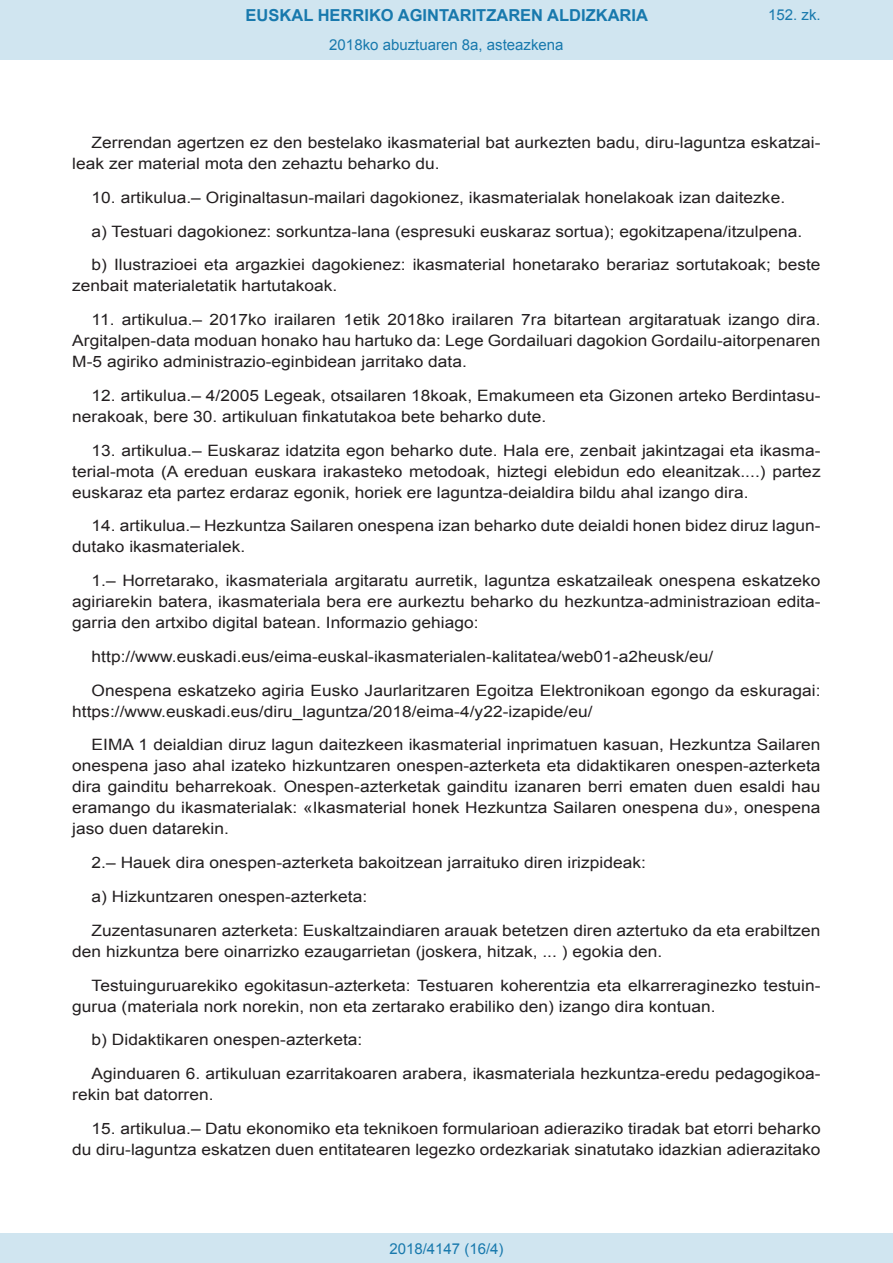
<style>
.page{position:relative;width:893px;height:1263px;background:#fff}
.page>*{position:absolute;margin:0;border:0;box-sizing:border-box;transform-origin:0 0}
.t1{font:700 16.5px "Arial";color:#1879ad}
.BOPVDetalle{font:15.6px/21px "Arial";color:#231f20;scale:1.11 1}
.Paginacion_Centro{font:15px "Arial";color:#1879ad}
</style>
<div class="page">
<div style="left:0;top:0;width:893px;height:60px;background:#d0e5f0"></div>
<div style="left:0;top:1233px;width:893px;height:30px;background:#d0e5f0"></div>
<p class="t1" style="left:246px;top:4px;width:404px">EUSKAL HERRIKO AGINTARITZAREN ALDIZKARIA</p>
<p class="Paginacion_Centro" style="left:329px;top:35px;width:236px">2018ko abuztuaren 8a, asteazkena</p>
<p class="Paginacion_Centro" style="left:768px;top:5px;width:54px">152. zk.</p>
<p class="BOPVDetalle" style="left:72px;top:132px;width:676px;text-indent:19px">Zerrendan agertzen ez den bestelako ikasmaterial bat aurkezten badu, diru-laguntza eskatzai&shy;leak zer material mota den zehaztu beharko du.</p>
<p class="BOPVDetalle" style="left:92px;top:187px;width:626px">10. artikulua.– Originaltasun-mailari dagokionez, ikasmaterialak honelakoak izan daitezke.</p>
<p class="BOPVDetalle" style="left:92px;top:221px;width:642px">a) Testuari dagokionez: sorkuntza-lana (espresuki euskaraz sortua); egokitzapena/itzulpena.</p>
<p class="BOPVDetalle" style="left:72px;top:255px;width:676px;text-indent:19px">b) Ilustrazioei eta argazkiei dagokienez: ikasmaterial honetarako berariaz sortutakoak; beste zenbait materialetatik hartutakoak.</p>
<p class="BOPVDetalle" style="left:72px;top:309px;width:676px;text-align:justify;text-indent:19px">11. artikulua.– 2017ko irailaren 1etik 2018ko irailaren 7ra bitartean argitaratuak izango dira.<br>Argitalpen-data moduan honako hau hartuko da: Lege Gordailuari dagokion Gordailu-aitorpenaren M-5 agiriko administrazio-eginbidean jarritako data.</p>
<p class="BOPVDetalle" style="left:72px;top:385px;width:676px;text-indent:19px">12. artikulua.– 4/2005 Legeak, otsailaren 18koak, Emakumeen eta Gizonen arteko Berdintasu&shy;nerakoak, bere 30. artikuluan finkatutakoa bete beharko dute.</p>
<p class="BOPVDetalle" style="left:72px;top:440px;width:676px;text-align:justify;text-indent:19px">13. artikulua.– Euskaraz idatzita egon beharko dute. Hala ere, zenbait jakintzagai eta ikasma&shy;terial-mota (A ereduan euskara irakasteko metodoak, hiztegi elebidun edo eleanitzak....) partez euskaraz eta partez erdaraz egonik, horiek ere laguntza-deialdira bildu ahal izango dira.</p>
<p class="BOPVDetalle" style="left:72px;top:516px;width:676px;text-indent:19px">14. artikulua.– Hezkuntza Sailaren onespena izan beharko dute deialdi honen bidez diruz lagun&shy;dutako ikasmaterialek.</p>
<p class="BOPVDetalle" style="left:72px;top:570px;width:676px;text-align:justify;text-indent:19px">1.– Horretarako, ikasmateriala argitaratu aurretik, laguntza eskatzaileak onespena eskatzeko agiriarekin batera, ikasmateriala bera ere aurkeztu beharko du hezkuntza-administrazioan edita&shy;garria den artxibo digital batean. Informazio gehiago:</p>
<p class="BOPVDetalle" style="left:92px;top:646px;width:562px">http://www.euskadi.eus/eima-euskal-ikasmaterialen-kalitatea/web01-a2heusk/eu/</p>
<p class="BOPVDetalle" style="left:72px;top:680px;width:676px;text-indent:19px">Onespena eskatzeko agiria Eusko Jaurlaritzaren Egoitza Elektronikoan egongo da eskuragai: https://www.euskadi.eus/diru_laguntza/2018/eima-4/y22-izapide/eu/</p>
<p class="BOPVDetalle" style="left:72px;top:735px;width:676px;text-align:justify;text-indent:19px">EIMA 1 deialdian diruz lagun daitezkeen ikasmaterial inprimatuen kasuan, Hezkuntza Sailaren onespena jaso ahal izateko hizkuntzaren onespen-azterketa eta didaktikaren onespen-azterketa dira gainditu beharrekoak. Onespen-azterketak gainditu izanaren berri ematen duen esaldi hau eramango du ikasmaterialak: «Ikasmaterial honek Hezkuntza Sailaren onespena du», onespena jaso duen datarekin.</p>
<p class="BOPVDetalle" style="left:92px;top:852px;width:501px">2.– Hauek dira onespen-azterketa bakoitzean jarraituko diren irizpideak:</p>
<p class="BOPVDetalle" style="left:92px;top:886px;width:250px">a) Hizkuntzaren onespen-azterketa:</p>
<p class="BOPVDetalle" style="left:72px;top:920px;width:676px;text-indent:19px">Zuzentasunaren azterketa: Euskaltzaindiaren arauak betetzen diren aztertuko da eta erabiltzen den hizkuntza bere oinarrizko ezaugarrietan (joskera, hitzak, ... ) egokia den.</p>
<p class="BOPVDetalle" style="left:72px;top:975px;width:676px;text-indent:19px">Testuinguruarekiko egokitasun-azterketa: Testuaren koherentzia eta elkarreraginezko testuin&shy;gurua (materiala nork norekin, non eta zertarako erabiliko den) izango dira kontuan.</p>
<p class="BOPVDetalle" style="left:92px;top:1029px;width:245px">b) Didaktikaren onespen-azterketa:</p>
<p class="BOPVDetalle" style="left:72px;top:1063px;width:676px;text-indent:19px">Aginduaren 6. artikuluan ezarritakoaren arabera, ikasmateriala hezkuntza-eredu pedagogikoa&shy;rekin bat datorren.</p>
<p class="BOPVDetalle" style="left:72px;top:1118px;width:676px;text-align:right">15. artikulua.– Datu ekonomiko eta teknikoen formularioan adieraziko tiradak bat etorri beharko du diru-laguntza eskatzen duen entitatearen legezko ordezkariak sinatutako idazkian adierazitako</p>
<p class="Paginacion_Centro" style="left:389px;top:1238px;width:116px">2018/4147 (16/4)</p>
</div>
